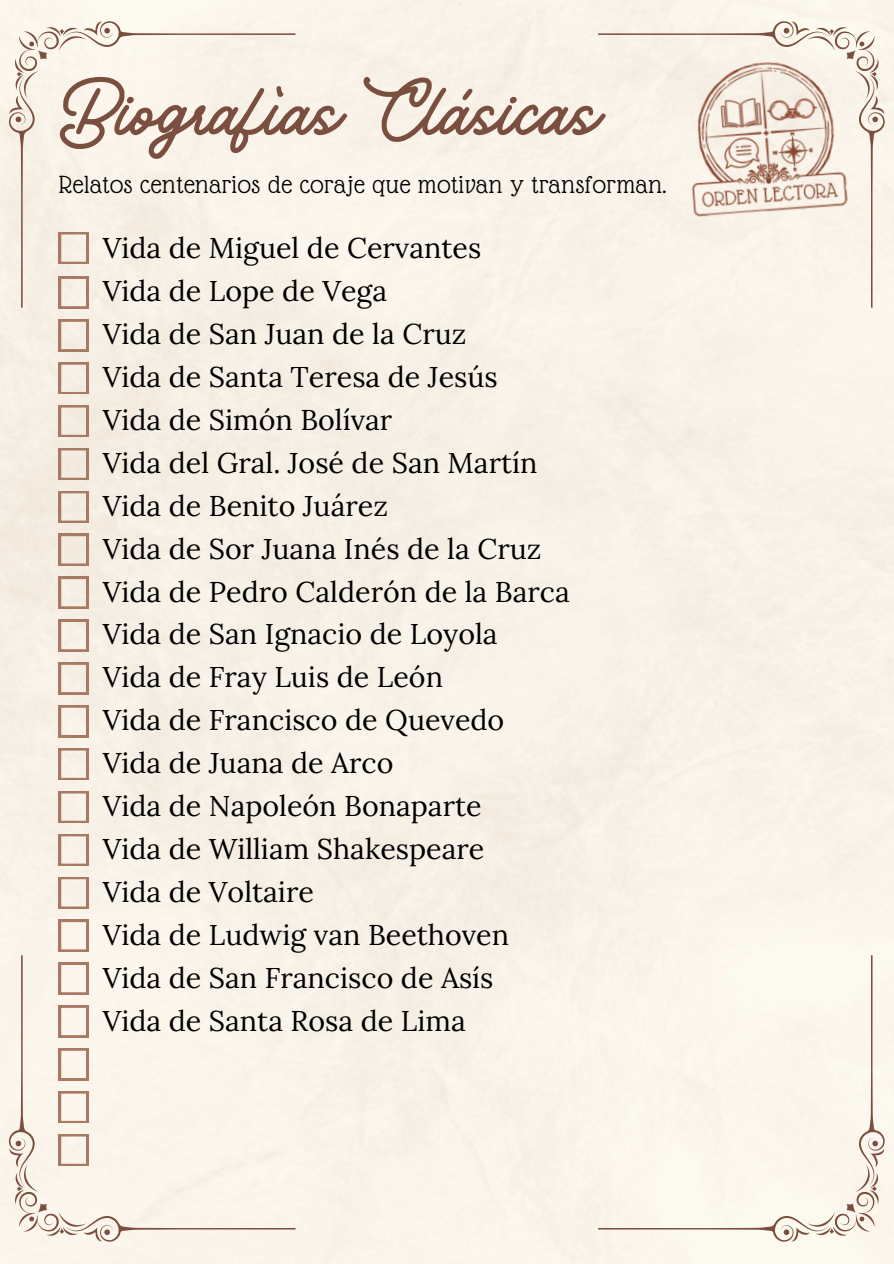
<style>
.page{position:relative;width:894px;height:1264px;background:#fff}
.page>*{position:absolute;margin:0;border:0;box-sizing:border-box;transform-origin:0 0}
.t1{font:83.25px "Vintage Rotter";color:#7b4f3f}
.t2{font:28.65px "Lora";color:#000}
.t3{font:27px "Glass Antiqua";letter-spacing:.02em;color:#000}
</style>
<div class="page">
<div style="left:0;top:0;width:893px;height:1263px;background:#f9f1e8"></div>
<svg style="left:598px;top:21px;width:286px;height:287px;background:#f1e9df"></svg>
<div style="left:598px;top:955px;width:286px;height:286px;background:#fcf6ee"></div>
<div style="left:9px;top:21px;width:286px;height:287px;background:#f9f3e9"></div>
<svg style="left:59px;top:319px;width:29px;height:32px"></svg>
<svg style="left:59px;top:362px;width:29px;height:32px"></svg>
<svg style="left:59px;top:405px;width:29px;height:32px"></svg>
<svg style="left:59px;top:448px;width:29px;height:31px"></svg>
<svg style="left:59px;top:491px;width:29px;height:31px"></svg>
<svg style="left:59px;top:534px;width:29px;height:31px"></svg>
<svg style="left:59px;top:577px;width:29px;height:31px"></svg>
<svg style="left:59px;top:619px;width:29px;height:32px"></svg>
<svg style="left:59px;top:662px;width:29px;height:32px"></svg>
<svg style="left:59px;top:705px;width:29px;height:32px"></svg>
<svg style="left:59px;top:748px;width:29px;height:32px"></svg>
<svg style="left:59px;top:791px;width:29px;height:31px"></svg>
<svg style="left:59px;top:834px;width:29px;height:31px"></svg>
<svg style="left:59px;top:877px;width:29px;height:31px"></svg>
<div style="left:9px;top:919px;width:286px;height:322px;background:#fcf4eb"></div>
<img style="left:681px;top:56px;width:169px;height:163px">
<p class="t1" style="left:59px;top:59px;width:543px">Biografías Clásicas</p>
<p class="t3" style="left:59px;top:170px;width:608px">Relatos centenarios de coraje que motivan y transforman.</p>
<p class="t2" style="left:103px;top:229px;width:380px">Vida de Miguel de Cervantes</p>
<p class="t2" style="left:103px;top:272px;width:286px">Vida de Lope de Vega</p>
<p class="t2" style="left:103px;top:315px;width:365px">Vida de San Juan de la Cruz</p>
<p class="t2" style="left:103px;top:358px;width:396px">Vida de Santa Teresa de Jesús</p>
<h1 class="t2" style="left:103px;top:401px;width:291px">Vida de Simón Bolívar</h1>
<p class="t2" style="left:103px;top:444px;width:436px">Vida del Gral. José de San Martín</p>
<p class="t2" style="left:103px;top:487px;width:287px">Vida de Benito Juárez</p>
<p class="t2" style="left:103px;top:530px;width:440px">Vida de Sor Juana Inés de la Cruz</p>
<p class="t2" style="left:103px;top:572px;width:468px">Vida de Pedro Calderón de la Barca</p>
<p class="t2" style="left:103px;top:615px;width:396px">Vida de San Ignacio de Loyola</p>
<p class="t2" style="left:103px;top:658px;width:342px">Vida de Fray Luis de León</p>
<p class="t2" style="left:103px;top:701px;width:403px">Vida de Francisco de Quevedo</p>
<p class="t2" style="left:103px;top:744px;width:292px">Vida de Juana de Arco</p>
<p class="t2" style="left:103px;top:787px;width:380px">Vida de Napoleón Bonaparte</p>
<p class="t2" style="left:103px;top:830px;width:383px">Vida de William Shakespeare</p>
<p class="t2" style="left:103px;top:873px;width:213px">Vida de Voltaire</p>
<p class="t2" style="left:103px;top:916px;width:408px">Vida de Ludwig van Beethoven</p>
<p class="t2" style="left:103px;top:958px;width:392px">Vida de San Francisco de Asís</p>
<p class="t2" style="left:103px;top:1001px;width:364px">Vida de Santa Rosa de Lima</p>
</div>
